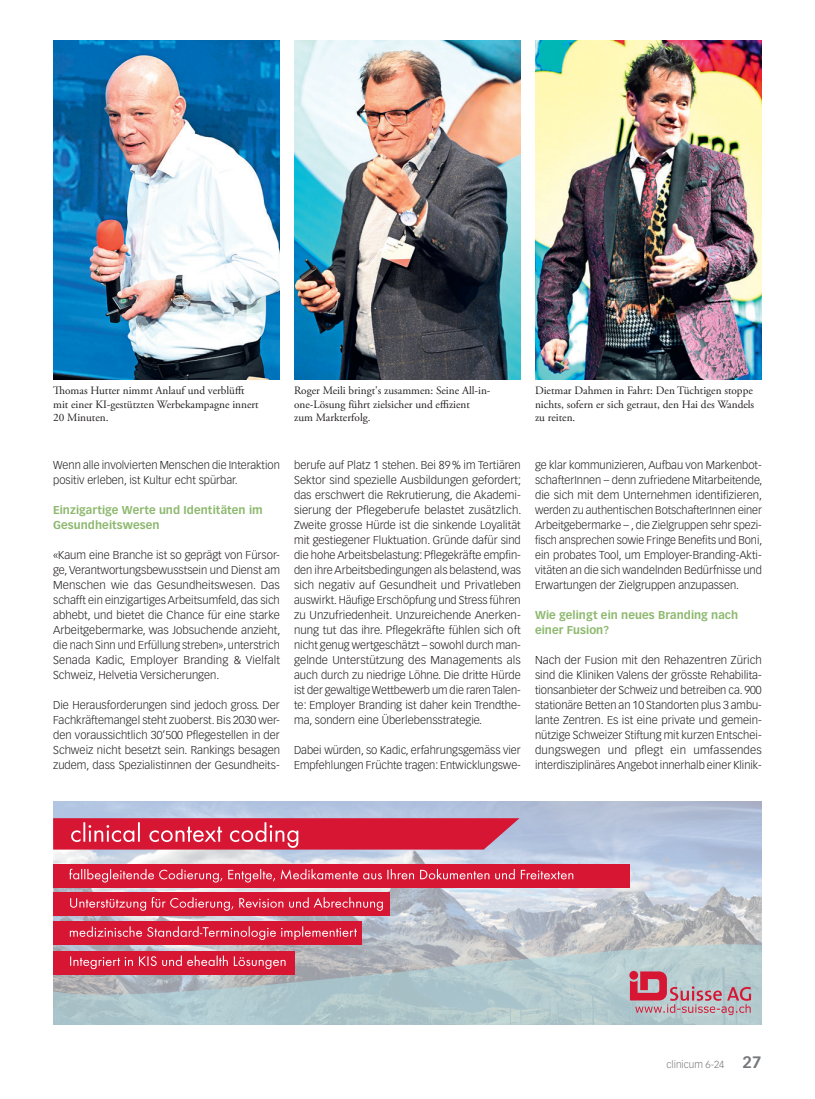
<style>
.page{position:relative;width:815px;height:1099px;background:#fff}
.page>*{position:absolute;margin:0;border:0;box-sizing:border-box;transform-origin:0 0}
.Lauftext{font:300 11.25px/15px "Vectora LT Std";color:#231f20;text-align:justify}
.Legende{font:11.25px/13.5px "Adobe Garamond Pro";color:#231f20}
.ZT_Special{font:700 11.25px/15px "Vectora LT Std";letter-spacing:.005em;color:#8db96e}
.t1{font:300 10px "Vectora LT Std";color:#76787b}
.s1{font-weight:700;font-size:16.25px}
</style>
<div class="page">
<img style="left:53px;top:801px;width:709px;height:142px">
<svg style="left:53px;top:943px;width:709px;height:81px;background:#b2c3c7"></svg>
<svg style="left:630px;top:971px;width:121px;height:44px;background:#be9aa5"></svg>
<svg style="left:53px;top:818px;width:467px;height:31px;background:#d82d49"></svg>
<div style="left:53px;top:892px;width:337px;height:24px;background:#d71634"></div>
<div style="left:53px;top:921px;width:309px;height:24px;background:#d71634"></div>
<div style="left:53px;top:950px;width:242px;height:24px;background:#d71634"></div>
<svg style="left:70px;top:897px;width:313px;height:13px"></svg>
<svg style="left:70px;top:926px;width:287px;height:14px"></svg>
<svg style="left:70px;top:955px;width:216px;height:14px"></svg>
<div style="left:53px;top:864px;width:576px;height:23px;background:#d71634"></div>
<svg style="left:69px;top:868px;width:504px;height:14px"></svg>
<img style="left:294px;top:40px;width:227px;height:339px">
<img style="left:535px;top:40px;width:227px;height:339px">
<img style="left:53px;top:40px;width:227px;height:339px">
<p class="Legende" style="left:53px;top:384px;width:207px">Thomas Hutter nimmt Anlauf und verblüfft mit einer KI-gestützten Werbekampagne innert<br>20 Minuten.</p>
<p class="Lauftext" style="left:53px;top:458px;width:228px">Wenn alle involvierten Menschen die Interaktion positiv erleben, ist Kultur echt spürbar.</p>
<p class="ZT_Special" style="left:53px;top:503px;width:211px">Einzigartige Werte und Identitäten im<br>Gesundheitswesen</p>
<p class="Lauftext" style="left:53px;top:548px;width:229px">«Kaum eine Branche ist so geprägt von Fürsor&shy;ge, Verantwortungsbewusstsein und Dienst am Menschen wie das Gesundheitswesen. Das schafft ein einzigartiges Arbeitsumfeld, das sich abhebt, und bietet die Chance für eine starke Arbeitgebermarke, was Jobsuchende anzieht, die nach Sinn und Erfüllung streben», unterstrich Senada Kadic, Employer Branding &amp; Vielfalt Schweiz, Helvetia Versicherungen.</p>
<p class="Lauftext" style="left:53px;top:698px;width:228px">Die Herausforderungen sind jedoch gross. Der Fachkräftemangel steht zuoberst. Bis 2030 wer&shy;den voraussichtlich 30’500 Pflegestellen in der Schweiz nicht besetzt sein. Rankings besagen zudem, dass Spezialistinnen der Gesundheits-</p>
<p class="Legende" style="left:294px;top:384px;width:198px">Roger Meili bringt's zusammen: Seine All-in&shy;one-Lösung führt zielsicher und effizient zum Markterfolg.</p>
<p class="Legende" style="left:535px;top:384px;width:221px">Dietmar Dahmen in Fahrt: Den Tüchtigen stoppe nichts, sofern er sich getraut, den Hai des Wandels zu reiten.</p>
<p class="Lauftext" style="left:294px;top:458px;width:229px">berufe auf Platz 1 stehen. Bei 89% im Tertiären Sektor sind spezielle Ausbildungen gefordert; das erschwert die Rekrutierung, die Akademi&shy;sierung der Pflegeberufe belastet zusätzlich.<br>Zweite grosse Hürde ist die sinkende Loyalität mit gestiegener Fluktuation. Gründe dafür sind die hohe Arbeitsbelastung: Pflegekräfte empfin&shy;den ihre Arbeitsbedingungen als belastend, was sich negativ auf Gesundheit und Privatleben auswirkt. Häufige Erschöpfung und Stress führen zu Unzufriedenheit. Unzureichende Anerken&shy;nung tut das ihre. Pflegekräfte fühlen sich oft nicht genug wertgeschätzt – sowohl durch man&shy;gelnde Unterstützung des Managements als auch durch zu niedrige Löhne. Die dritte Hürde ist der gewaltige Wettbewerb um die raren Talen&shy;te: Employer Branding ist daher kein Trendthe&shy;ma, sondern eine Überlebensstrategie.</p>
<p class="Lauftext" style="left:294px;top:743px;width:228px">Dabei würden, so Kadic, erfahrungsgemäss vier<br>Empfehlungen Früchte tragen: Entwicklungswe-</p>
<p class="Lauftext" style="left:535px;top:458px;width:229px">ge klar kommunizieren, Aufbau von Markenbot&shy;schafterInnen – denn zufriedene Mitarbeitende, die sich mit dem Unternehmen identifizieren, werden zu authentischen BotschafterInnen einer Arbeitgebermarke – , die Zielgruppen sehr spezi&shy;fisch ansprechen sowie Fringe Benefits und Boni, ein probates Tool, um Employer-Branding-Akti&shy;vitäten an die sich wandelnden Bedürfnisse und Erwartungen der Zielgruppen anzupassen.</p>
<p class="ZT_Special" style="left:535px;top:608px;width:205px">Wie gelingt ein neues Branding nach einer Fusion?</p>
<p class="Lauftext" style="left:535px;top:653px;width:228px">Nach der Fusion mit den Rehazentren Zürich sind die Kliniken Valens der grösste Rehabilita&shy;tionsanbieter der Schweiz und betreiben ca. 900 stationäre Betten an 10 Standorten plus 3 ambu&shy;lante Zentren. Es ist eine private und gemein&shy;nützige Schweizer Stiftung mit kurzen Entschei&shy;dungswegen und pflegt ein umfassendes interdisziplinäres Angebot innerhalb einer Klinik-</p>
<p class="t1" style="left:667px;top:1058px;width:97px">clinicum 6-24 <span class="s1">27</span></p>
</div>
